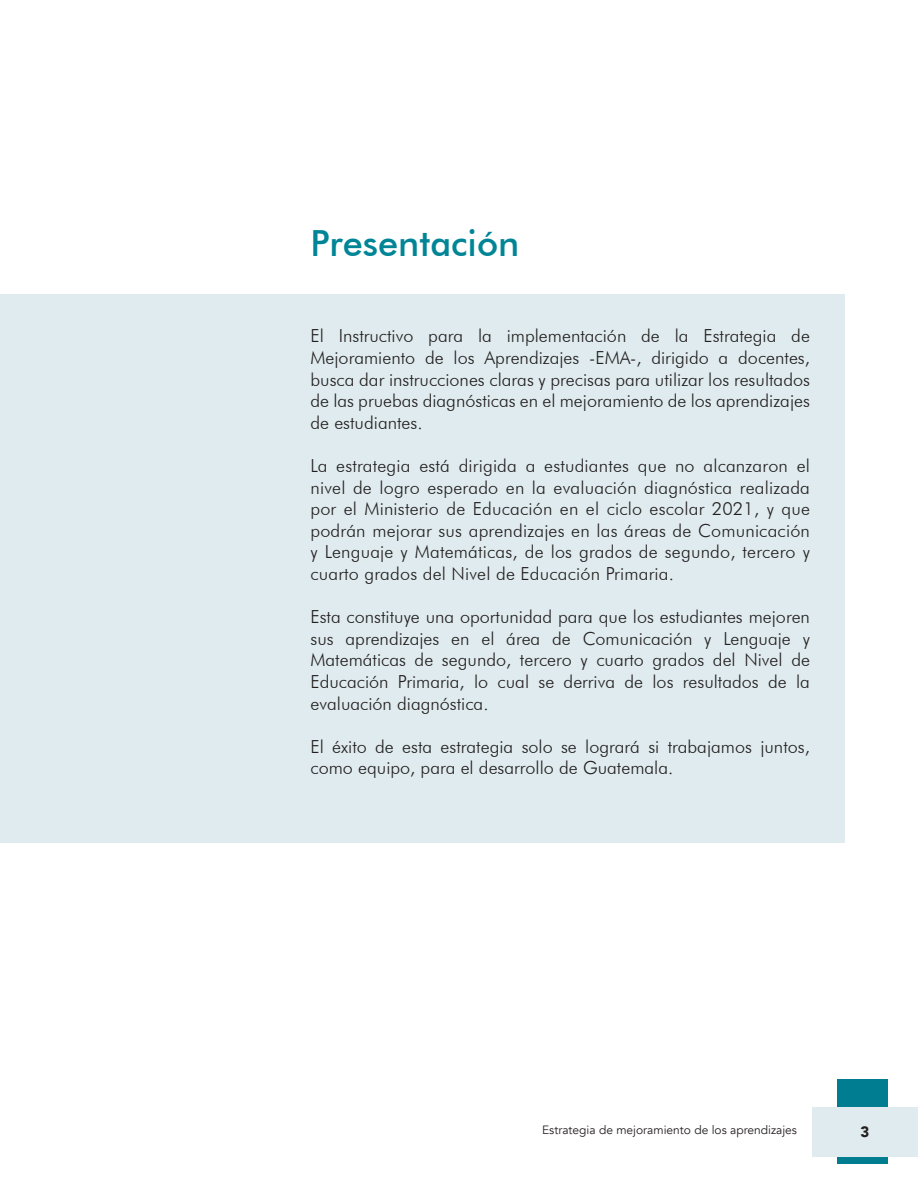
<style>
.page{position:relative;width:918px;height:1188px;background:#fff}
.page>*{position:absolute;margin:0;border:0;box-sizing:border-box;transform-origin:0 0}
.t1{font:500 36px "Futura BT";color:#008597}
.t2{font:300 18px/21.6px "Futura BT";color:#231f20;text-align:justify}
.t3{font:900 15px "Avenir";color:#231f20}
.t4{font:12px "Avenir";color:#231f20}
</style>
<div class="page">
<div style="left:837px;top:1080px;width:51px;height:84px;background:#007d90"></div>
<div style="left:812px;top:1107px;width:106px;height:50px;background:#dfebee"></div>
<div style="left:0;top:294px;width:845px;height:548px;background:#dfebee"></div>
<p class="t1" style="left:310px;top:221px;width:210px">Presentación</p>
<p class="t2" style="left:310px;top:325px;width:501px">El Instructivo para la implementación de la Estrategia de Mejoramiento de los Aprendizajes -EMA-, dirigido a docentes, busca dar instrucciones claras y precisas para utilizar los resultados de las pruebas diagnósticas en el mejoramiento de los aprendizajes de estudiantes.</p>
<p class="t2" style="left:310px;top:455px;width:501px">La estrategia está dirigida a estudiantes que no alcanzaron el nivel de logro esperado en la evaluación diagnóstica realizada por el Ministerio de Educación en el ciclo escolar 2021, y que podrán mejorar sus aprendizajes en las áreas de Comunicación y Lenguaje y Matemáticas, de los grados de segundo, tercero y cuarto grados del Nivel de Educación Primaria.</p>
<p class="t2" style="left:310px;top:606px;width:501px">Esta constituye una oportunidad para que los estudiantes mejoren sus aprendizajes en el área de Comunicación y Lenguaje y Matemáticas de segundo, tercero y cuarto grados del Nivel de Educación Primaria, lo cual se derriva de los resultados de la evaluación diagnóstica.</p>
<p class="t2" style="left:310px;top:735px;width:501px">El éxito de esta estrategia solo se logrará si trabajamos juntos, como equipo, para el desarrollo de Guatemala.</p>
<p class="t4" style="left:542px;top:1123px;width:256px">Estrategia de mejoramiento de los aprendizajes</p>
<p class="t3" style="left:861px;top:1119px;width:10px">3</p>
</div>
